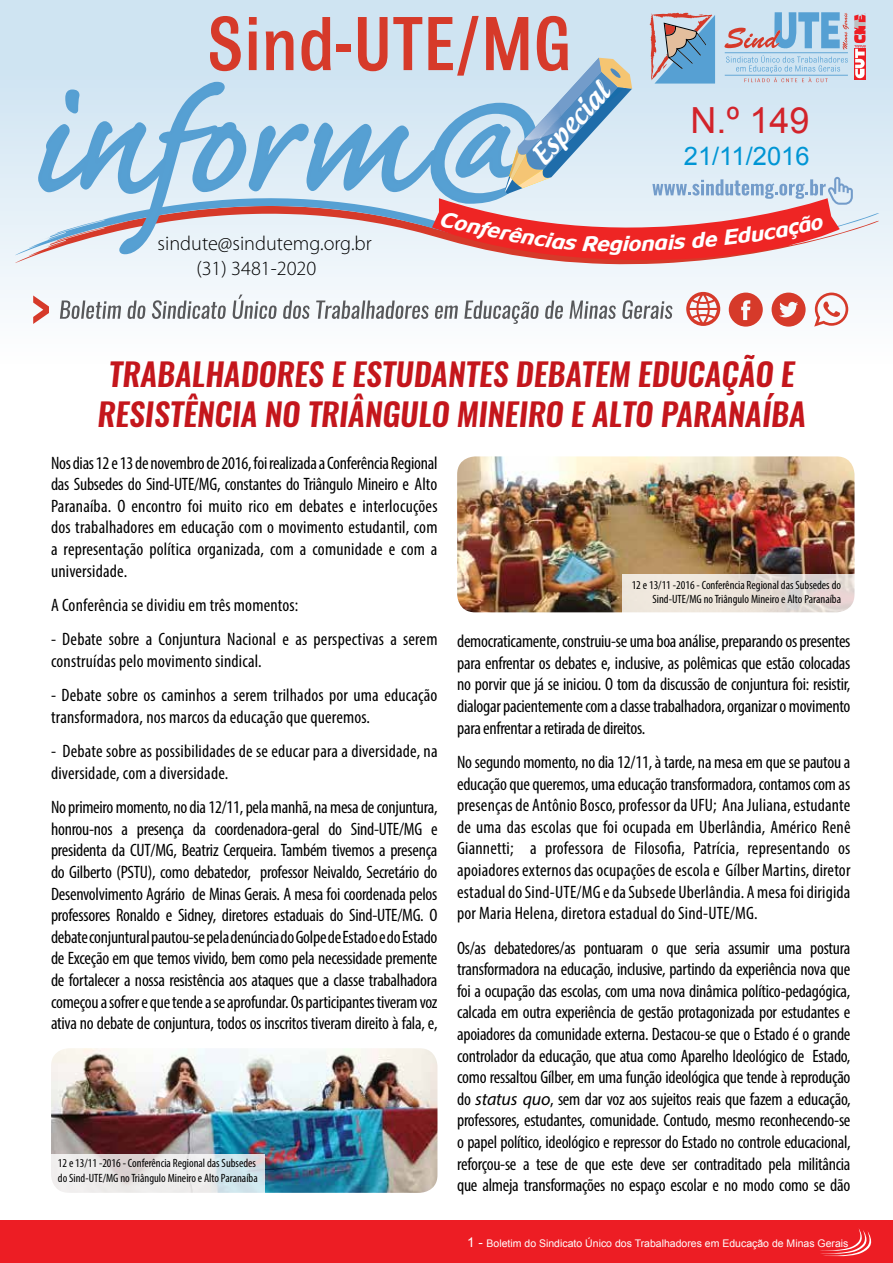
<style>
.page{position:relative;width:893px;height:1263px;background:#fff}
.page>*{position:absolute;margin:0;border:0;box-sizing:border-box;transform-origin:0 0}
.t1{font:36px "Arial";color:#d2232a}
.t2{font:italic 600 31.5px/40.5px "Oswald";color:#c4161c;text-align:center}
.t3{font:500 27.3px "Androgyne";color:#fff}
.t4{font:25.5px "Arial";color:#0095d4}
.t5{font:italic 21px "Palo Alto";color:#fff}
.t6{font:300 20.25px "Myriad Pro";color:#000}
.t7{font:condensed 18px/21.6px "Myriad Pro";letter-spacing:.01em;color:#000;text-align:justify}
.t8{font:condensed 12px/14.4px "Myriad Pro";color:#000;text-align:right}
.t9{font:10.5px "Arial";color:#fff}
.s1{font-style:italic;font-stretch:normal}
.s2{font-size:13.5px}
</style>
<div class="page">
<div style="left:0;top:0;width:893px;height:379px;background:linear-gradient(to bottom,#c7e0f0,#fffefe)"></div>
<div style="left:14px;top:196px;width:865px;height:61px;background:#e7f1f8"></div>
<svg style="left:60px;top:300px;width:61px;height:19px"></svg>
<svg style="left:128px;top:300px;width:17px;height:19px"></svg>
<svg style="left:152px;top:300px;width:74px;height:19px"></svg>
<svg style="left:233px;top:295px;width:44px;height:24px"></svg>
<svg style="left:283px;top:300px;width:27px;height:19px"></svg>
<svg style="left:316px;top:300px;width:113px;height:19px"></svg>
<svg style="left:435px;top:305px;width:23px;height:14px"></svg>
<svg style="left:464px;top:300px;width:75px;height:24px"></svg>
<svg style="left:545px;top:300px;width:18px;height:19px"></svg>
<svg style="left:569px;top:300px;width:47px;height:19px"></svg>
<svg style="left:622px;top:300px;width:50px;height:19px"></svg>
<svg style="left:686px;top:292px;width:34px;height:34px"></svg>
<svg style="left:772px;top:293px;width:34px;height:34px"></svg>
<svg style="left:729px;top:293px;width:34px;height:34px"></svg>
<svg style="left:814px;top:293px;width:34px;height:34px"></svg>
<svg style="left:33px;top:295px;width:16px;height:29px"></svg>
<div style="left:0;top:1220px;width:893px;height:43px;background:#ed1d24"></div>
<svg style="left:820px;top:1228px;width:52px;height:29px"></svg>
<img style="left:457px;top:456px;width:397px;height:156px">
<img style="left:51px;top:1048px;width:386px;height:145px">
<svg style="left:622px;top:574px;width:232px;height:38px;background:#e8e0d9"></svg>
<svg style="left:51px;top:1154px;width:214px;height:39px;fill:#ecebec"></svg>
<svg style="left:36px;top:12px;width:830px;height:252px;background:#c6c6d4"></svg>
<p class="t6" style="left:158px;top:231px;width:216px">sindute@sindutemg.org.br</p>
<p class="t6" style="left:196px;top:256px;width:122px">(31) 3481-2020</p>
<h3 class="t3" style="left:524px;top:148px;width:101px;rotate:-47deg">Especial</h3>
<p class="t5" style="left:610px;top:231px;width:15px">g</p>
<h1 class="t1" style="left:690px;top:97px;width:121px">N.º 149</h1>
<h3 class="t4" style="left:684px;top:140px;width:127px">21/11/2016</h3>
<h2 class="t2" style="left:98px;top:354px;width:710px">TRABALHADORES E ESTUDANTES DEBATEM EDUCAÇÃO E<br>RESISTÊNCIA NO TRIÂNGULO MINEIRO E ALTO PARANAÍBA</h2>
<p class="t7" style="left:51px;top:451px;width:388px">Nos dias 12 e 13 de novembro de 2016, foi realizada a Conferência Regional das Subsedes do Sind-UTE/MG, constantes do Triângulo Mineiro e Alto Paranaíba. O encontro foi muito rico em debates e interlocuções dos trabalhadores em educação com o movimento estudantil, com a representação política organizada, com a comunidade e com a universidade.</p>
<p class="t7" style="left:51px;top:594px;width:249px">A Conferência se dividiu em três momentos:</p>
<p class="t7" style="left:51px;top:628px;width:388px">- Debate sobre a Conjuntura Nacional e as perspectivas a serem construídas pelo movimento sindical.</p>
<p class="t7" style="left:51px;top:684px;width:388px">- Debate sobre os caminhos a serem trilhados por uma educação transformadora, nos marcos da educação que queremos.</p>
<p class="t7" style="left:51px;top:740px;width:388px">- Debate sobre as possibilidades de se educar para a diversidade, na diversidade, com a diversidade.</p>
<p class="t7" style="left:51px;top:796px;width:388px">No primeiro momento, no dia 12/11, pela manhã, na mesa de conjuntura, honrou-nos a presença da coordenadora-geral do Sind-UTE/MG e presidenta da CUT/MG, Beatriz Cerqueira. Também tivemos a presença do Gilberto (PSTU), como debatedor, professor Neivaldo, Secretário do Desenvolvimento Agrário de Minas Gerais. A mesa foi coordenada pelos professores Ronaldo e Sidney, diretores estaduais do Sind-UTE/MG. O debate conjuntural pautou-se pela denúncia do Golpe de Estado e do Estado de Exceção em que temos vivido, bem como pela necessidade premente de fortalecer a nossa resistência aos ataques que a classe trabalhadora começou a sofrer e que tende a se aprofundar. Os participantes tiveram voz ativa no debate de conjuntura, todos os inscritos tiveram direito à fala, e,</p>
<p class="t8" style="left:632px;top:578px;width:211px">12 e 13/11 -2016 - Conferência Regional das Subsedes do<br>Sind-UTE/MG no Triângulo Mineiro e Alto Paranaíba</p>
<p class="t7" style="left:457px;top:630px;width:395px">democraticamente, construiu-se uma boa análise, preparando os presentes para enfrentar os debates e, inclusive, as polêmicas que estão colocadas no porvir que já se iniciou. O tom da discussão de conjuntura foi: resistir, dialogar pacientemente com a classe trabalhadora, organizar o movimento para enfrentar a retirada de direitos.</p>
<p class="t7" style="left:457px;top:751px;width:395px">No segundo momento, no dia 12/11, à tarde, na mesa em que se pautou a educação que queremos, uma educação transformadora, contamos com as presenças de Antônio Bosco, professor da UFU; Ana Juliana, estudante de uma das escolas que foi ocupada em Uberlândia, Américo Renê Giannetti; a professora de Filosofia, Patrícia, representando os apoiadores externos das ocupações de escola e Gílber Martins, diretor estadual do Sind-UTE/MG e da Subsede Uberlândia. A mesa foi dirigida por Maria Helena, diretora estadual do Sind-UTE/MG.</p>
<p class="t7" style="left:457px;top:936px;width:395px">Os/as debatedores/as pontuaram o que seria assumir uma postura transformadora na educação, inclusive, partindo da experiência nova que foi a ocupação das escolas, com uma nova dinâmica político-pedagógica, calcada em outra experiência de gestão protagonizada por estudantes e apoiadores da comunidade externa. Destacou-se que o Estado é o grande controlador da educação, que atua como Aparelho Ideológico de Estado, como ressaltou Gílber, em uma função ideológica que tende à reprodução do <span class="s1">status quo</span>, sem dar voz aos sujeitos reais que fazem a educação, professores, estudantes, comunidade. Contudo, mesmo reconhecendo-se o papel político, ideológico e repressor do Estado no controle educacional, reforçou-se a tese de que este deve ser contraditado pela militância que almeja transformações no espaço escolar e no modo como se dão</p>
<p class="t8" style="left:58px;top:1156px;width:201px;text-align:left">12 e 13/11 -2016 - Conferência Regional das Subsedes do Sind-UTE/MG no Triângulo Mineiro e Alto Paranaíba</p>
<p class="t9" style="left:467px;top:1236px;width:383px"><span class="s2">1 -</span> Boletim do Sindicato Único dos Trabalhadores em Educação de Minas Gerais</p>
</div>
